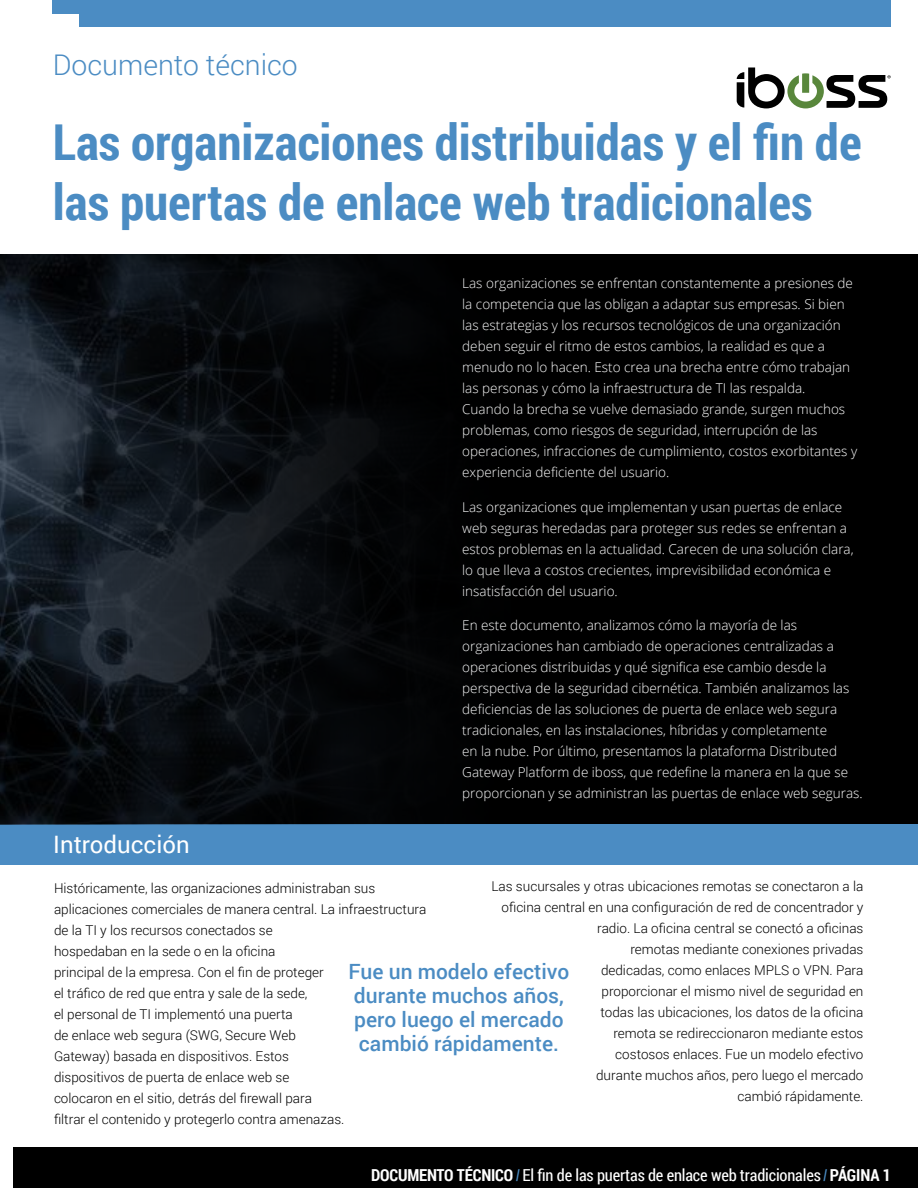
<style>
.page{position:relative;width:918px;height:1188px;background:#fff}
.page>*{position:absolute;margin:0;border:0;box-sizing:border-box;transform-origin:0 0}
.t1{font:700 49.5px/59.4px "Roboto Condensed";color:#4b8cc3}
.t2{font:300 28.5px "Roboto";color:#4b8cc3}
.t3{font:24px "Roboto";color:#fff}
.t4{font:500 21px/24px "Roboto";color:#4b8cc3}
.t5{font:16.5px "Roboto Condensed";letter-spacing:-.01em;color:#fff}
.t6{font:300 13.5px/21px "Open Sans";color:#fff}
.t7{font:300 13.5px/21px "Roboto";color:#000}
.s1{font-weight:700}
.s2{font-family:"DIN Condensed";font-weight:700;color:#4b8cc3}
</style>
<div class="page">
<div style="left:14px;top:1148px;width:904px;height:40px;background:#000"></div>
<svg style="left:737px;top:68px;width:154px;height:40px"></svg>
<div style="left:80px;top:0;width:811px;height:27px;background:#4b8cc3"></div>
<div style="left:0;top:255px;width:918px;height:569px;background:#000"></div>
<div style="left:53px;top:0;width:811px;height:14px;background:#4b8cc3"></div>
<div style="left:0;top:824px;width:918px;height:40px;background:#4b8cc3"></div>
<img style="left:0;top:255px;width:415px;height:569px">
<h2 class="t2" style="left:53px;top:46px;width:246px">Documento técnico</h2>
<h1 class="t1" style="left:53px;top:111px;width:810px">Las organizaciones distribuidas y el fin de las puertas de enlace web tradicionales</h1>
<p class="t6" style="left:462px;top:272px;width:397px">Las organizaciones se enfrentan constantemente a presiones de la competencia que las obligan a adaptar sus empresas. Si bien las estrategias y los recursos tecnológicos de una organización deben seguir el ritmo de estos cambios, la realidad es que a menudo no lo hacen. Esto crea una brecha entre cómo trabajan las personas y cómo la infraestructura de TI las respalda.<br>Cuando la brecha se vuelve demasiado grande, surgen muchos problemas, como riesgos de seguridad, interrupción de las operaciones, infracciones de cumplimiento, costos exorbitantes y experiencia deficiente del usuario.</p>
<p class="t6" style="left:462px;top:496px;width:393px">Las organizaciones que implementan y usan puertas de enlace web seguras heredadas para proteger sus redes se enfrentan a estos problemas en la actualidad. Carecen de una solución clara, lo que lleva a costos crecientes, imprevisibilidad económica e insatisfacción del usuario.</p>
<p class="t6" style="left:462px;top:614px;width:402px">En este documento, analizamos cómo la mayoría de las organizaciones han cambiado de operaciones centralizadas a operaciones distribuidas y qué significa ese cambio desde la perspectiva de la seguridad cibernética. También analizamos las deficiencias de las soluciones de puerta de enlace web segura tradicionales, en las instalaciones, híbridas y completamente<br>en la nube. Por último, presentamos la plataforma Distributed Gateway Platform de iboss, que redefine la manera en la que se proporcionan y se administran las puertas de enlace web seguras.</p>
<h3 class="t3" style="left:53px;top:828px;width:138px">Introducción</h3>
<p class="t7" style="left:54px;top:878px;width:374px">Históricamente, las organizaciones administraban sus aplicaciones comerciales de manera central. La infraestructura de la TI y los recursos conectados se<br>hospedaban en la sede o en la oficina<br>principal de la empresa. Con el fin de proteger<br>el tráfico de red que entra y sale de la sede,<br>el personal de TI implementó una puerta<br>de enlace web segura (SWG, Secure Web<br>Gateway) basada en dispositivos. Estos<br>dispositivos de puerta de enlace web se<br>colocaron en el sitio, detrás del firewall para<br>filtrar el contenido y protegerlo contra amenazas.</p>
<p class="t7" style="left:491px;top:875px;width:374px;text-align:right">Las sucursales y otras ubicaciones remotas se conectaron a la oficina central en una configuración de red de concentrador y radio. La oficina central se conectó a oficinas<br>remotas mediante conexiones privadas<br>dedicadas, como enlaces MPLS o VPN. Para<br>proporcionar el mismo nivel de seguridad en<br>todas las ubicaciones, los datos de la oficina<br>remota se redireccionaron mediante estos<br>costosos enlaces. Fue un modelo efectivo<br>durante muchos años, pero luego el mercado<br>cambió rápidamente.</p>
<h3 class="t4" style="left:349px;top:959px;width:222px">Fue un modelo efectivo durante muchos años, pero luego el mercado cambió rápidamente.</h3>
<p class="t5" style="left:371px;top:1163px;width:521px"><span class="s1">DOCUMENTO TÉCNICO</span> <span class="s2">/</span> El fin de las puertas de enlace web tradicionales <span class="s2">/</span> <span class="s1">PÁGINA 1</span></p>
</div>
